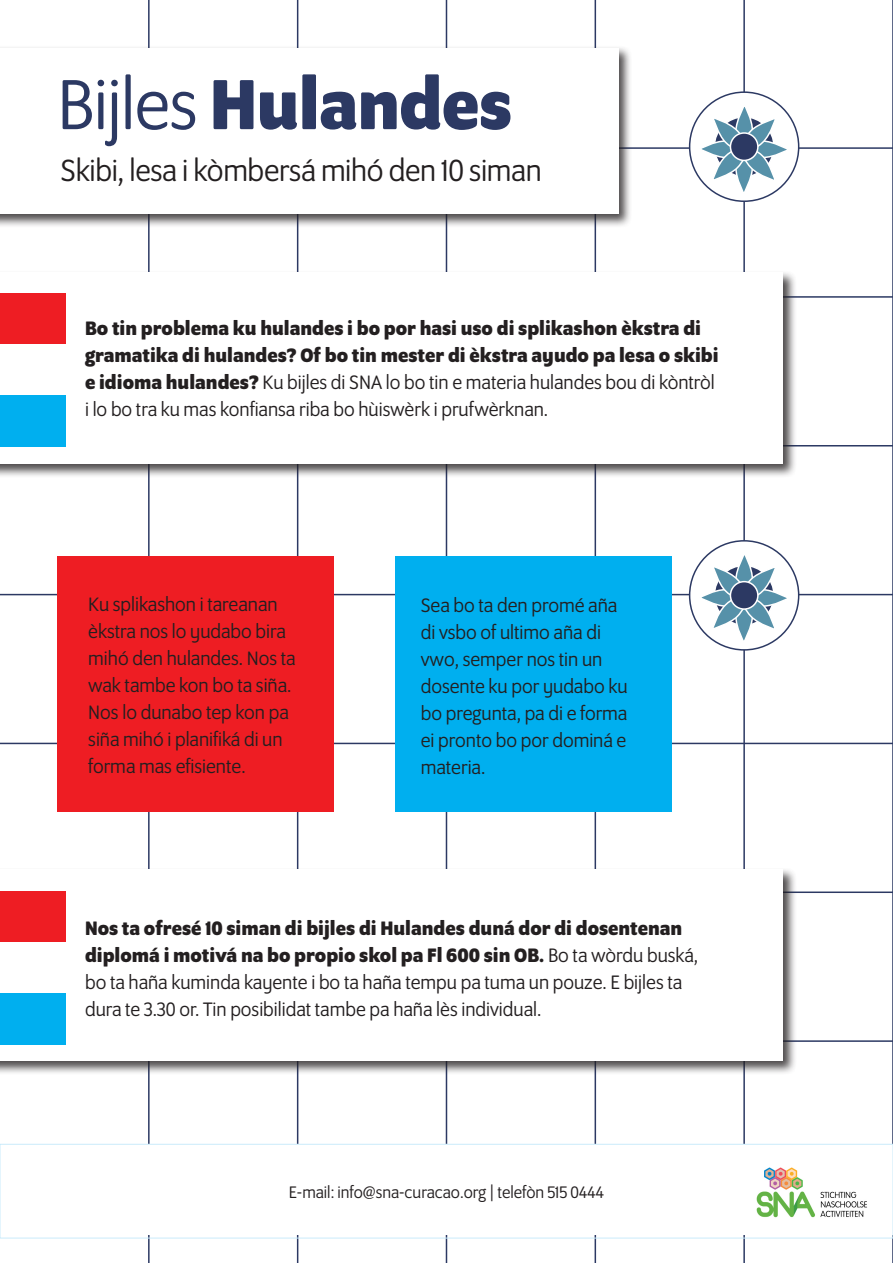
<style>
.page{position:relative;width:893px;height:1263px;background:#fff}
.page>*{position:absolute;margin:0;border:0;box-sizing:border-box;transform-origin:0 0}
.t1{font:700 76.5px "Program OT";letter-spacing:-.01em;color:#2c3963}
.t2{font:33px "Program OT";letter-spacing:-.01em;color:#231f20}
.t3{font:21px/27px "Program OT";color:#231f20}
.t4{font:700 21px/27px "Program OT";color:#231f20}
.t5{font:18px "Program OT";color:#231f20}
.s1{font-weight:400}
.s2{font-weight:700}
</style>
<div class="page">
<hr style="left:0;top:147px;width:893px;height:2px;background:#2c3963">
<hr style="left:148px;top:0;width:2px;height:1263px;background:#2c3963">
<hr style="left:297px;top:0;width:1px;height:1263px;background:#2c3963">
<hr style="left:446px;top:0;width:1px;height:1263px;background:#2c3963">
<hr style="left:595px;top:0;width:1px;height:1263px;background:#2c3963">
<hr style="left:743px;top:0;width:2px;height:1263px;background:#2c3963">
<hr style="left:892px;top:0;width:1px;height:1263px;background:#2c3963">
<hr style="left:0;top:296px;width:893px;height:2px;background:#2c3963">
<hr style="left:0;top:445px;width:893px;height:1px;background:#2c3963">
<hr style="left:0;top:594px;width:893px;height:1px;background:#2c3963">
<hr style="left:0;top:743px;width:893px;height:1px;background:#2c3963">
<hr style="left:0;top:891px;width:893px;height:2px;background:#2c3963">
<hr style="left:0;top:1040px;width:893px;height:2px;background:#2c3963">
<div style="left:0;top:1144px;width:893px;height:90px;background:#fff"></div>
<img style="left:756px;top:1167px;width:111px;height:51px">
<div style="left:0;top:46px;width:632px;height:182px;background:#231f20;opacity:.8"></div>
<div style="left:0;top:48px;width:618px;height:166px;background:#fff"></div>
<div style="left:0;top:1144px;width:893px;height:94px;border:1px solid #caebfb"></div>
<div style="left:0;top:270px;width:797px;height:208px;background:#231f20;opacity:.8"></div>
<div style="left:0;top:272px;width:782px;height:191px;background:#fff"></div>
<div style="left:58px;top:556px;width:276px;height:256px;background:#ee1d23"></div>
<div style="left:395px;top:556px;width:277px;height:256px;background:#00afef"></div>
<div style="left:0;top:293px;width:66px;height:51px;background:#ee1d23"></div>
<div style="left:0;top:395px;width:66px;height:51px;background:#00afef"></div>
<div style="left:0;top:867px;width:797px;height:208px;background:#231f20;opacity:.8"></div>
<div style="left:0;top:870px;width:782px;height:191px;background:#fff"></div>
<div style="left:0;top:891px;width:66px;height:51px;background:#ee1d23"></div>
<div style="left:0;top:993px;width:66px;height:51px;background:#00afef"></div>
<svg style="left:690px;top:92px;width:109px;height:109px"></svg>
<svg style="left:698px;top:0;width:92px;height:195px"></svg>
<div style="left:730px;top:133px;width:28px;height:27px;background:#2c3963;border-radius:50%"></div>
<div style="left:730px;top:132px;width:29px;height:29px;border:2px solid #fff;border-radius:50%"></div>
<svg style="left:690px;top:541px;width:109px;height:109px"></svg>
<svg style="left:698px;top:385px;width:92px;height:259px"></svg>
<div style="left:730px;top:582px;width:28px;height:27px;background:#2c3963;border-radius:50%"></div>
<div style="left:730px;top:581px;width:29px;height:29px;border:2px solid #fff;border-radius:50%"></div>
<p class="t1" style="left:57px;top:60px;width:457px"><span class="s1">Bijles</span> Hulandes</p>
<p class="t2" style="left:60px;top:152px;width:483px">Skibi, lesa i kòmbersá mihó den 10 siman</p>
<p class="t4" style="left:85px;top:314px;width:635px">Bo tin problema ku hulandes i bo por hasi uso di splikashon èkstra di gramatika di hulandes? Of bo tin mester di èkstra ayudo pa lesa o skibi e idioma hulandes? <span class="s1">Ku bijles di SNA lo bo tin e materia hulandes bou di kòntròl i lo bo tra ku mas konfiansa riba bo hùiswèrk i prufwèrknan.</span></p>
<p class="t3" style="left:88px;top:591px;width:209px">Ku splikashon i tareanan èkstra nos lo yudabo bira mihó den hulandes. Nos ta wak tambe kon bo ta siña.<br>Nos lo dunabo tep kon pa siña mihó i planifiká di un forma mas efisiente.</p>
<p class="t3" style="left:421px;top:591px;width:208px">Sea bo ta den promé aña di vsbo of ultimo aña di vwo, semper nos tin un dosente ku por yudabo ku bo pregunta, pa di e forma ei pronto bo por dominá e materia.</p>
<p class="t3" style="left:85px;top:915px;width:615px"><span class="s2">Nos ta ofresé 10 siman di bijles di Hulandes duná dor di dosentenan diplomá i motivá na bo propio skol pa Fl 600 sin OB.</span> Bo ta wòrdu buská, bo ta haña kuminda kayente i bo ta haña tempu pa tuma un pouze. E bijles ta dura te 3.30 or. Tin posibilidat tambe pa haña lès individual.</p>
<p class="t5" style="left:289px;top:1182px;width:317px">E-mail: info@sna-curacao.org | telefòn 515 0444</p>
</div>
